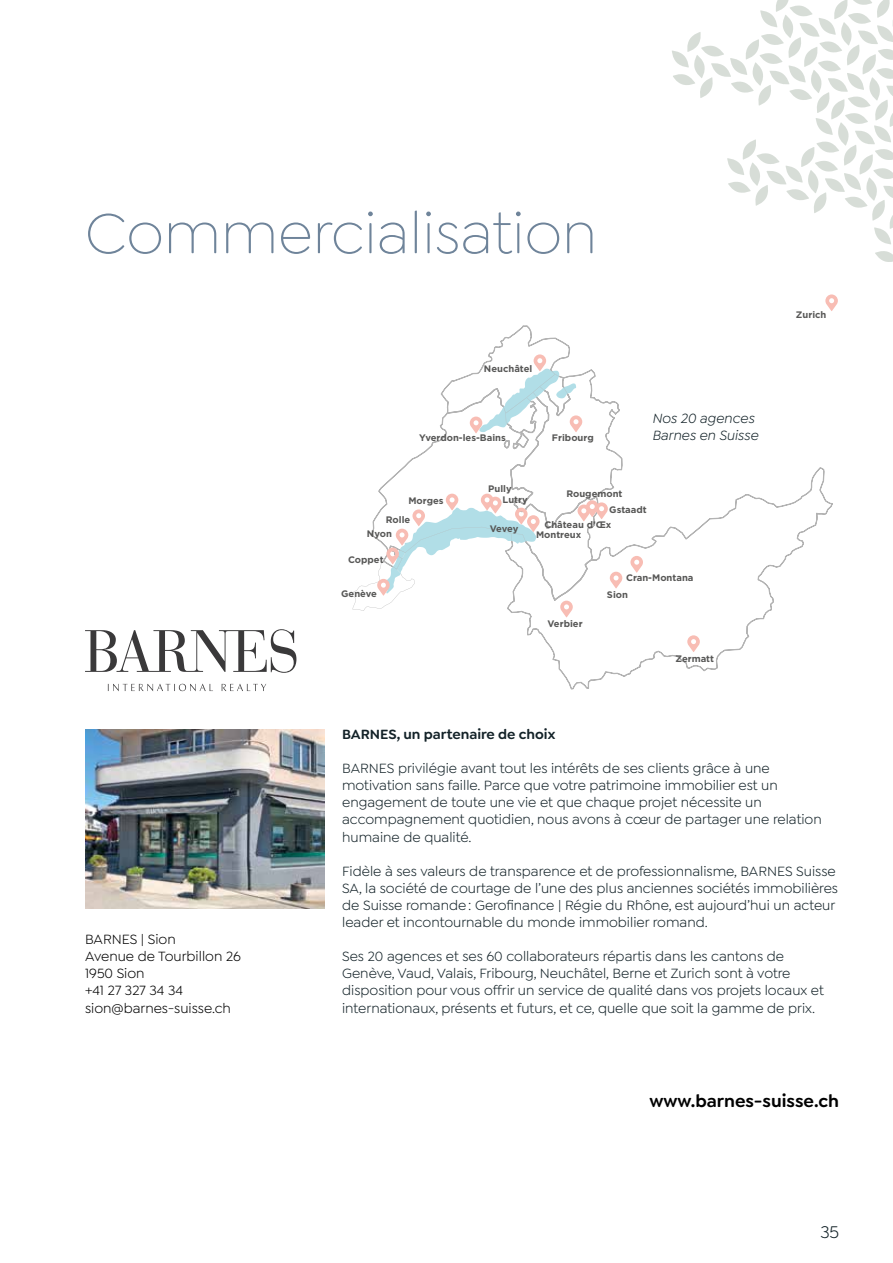
<style>
.page{position:relative;width:893px;height:1263px;background:#fff}
.page>*{position:absolute;margin:0;border:0;box-sizing:border-box;transform-origin:0 0}
.t1{font:300 60px "Goldplay";color:#6f849a}
.t2{font:600 18px "Goldplay";color:#000}
.t3{font:18px "Goldplay";color:#132228}
.t4{font:14.25px/17.1px "Goldplay";color:#132228}
.t5{font:14.25px/17.1px "Goldplay";color:#000}
.t6{font:600 14.25px "Goldplay";color:#132228}
.t7{font:italic 14.25px/17.1px "Goldplay";color:#132228}
.t8{font:700 9.45px/16.5px "Gotham";color:#575756}
</style>
<div class="page">
<svg style="left:85px;top:629px;width:211px;height:44px"></svg>
<svg style="left:108px;top:683px;width:105px;height:8px"></svg>
<svg style="left:222px;top:683px;width:44px;height:8px"></svg>
<svg style="left:875px;top:251px;width:18px;height:11px"></svg>
<svg style="left:672px;top:0;width:221px;height:244px"></svg>
<img style="left:85px;top:730px;width:239px;height:178px">
<svg style="left:527px;top:467px;width:306px;height:222px"></svg>
<svg style="left:630px;top:556px;width:13px;height:17px"></svg>
<svg style="left:687px;top:635px;width:13px;height:17px"></svg>
<svg style="left:352px;top:325px;width:270px;height:292px"></svg>
<svg style="left:825px;top:294px;width:13px;height:17px"></svg>
<h1 class="t1" style="left:85px;top:201px;width:514px">Commercialisation</h1>
<p class="t8" style="left:484px;top:360px;width:50px">Neuchâtel</p>
<p class="t8" style="left:419px;top:430px;width:88px">Yverdon-les-Bains</p>
<p class="t8" style="left:552px;top:430px;width:43px">Fribourg</p>
<p class="t7" style="left:652px;top:409px;width:108px">Nos 20 agences<br>Barnes en Suisse</p>
<p class="t8" style="left:408px;top:492px;width:37px">Morges</p>
<p class="t8" style="left:386px;top:511px;width:26px">Rolle</p>
<p class="t8" style="left:367px;top:526px;width:27px">Nyon</p>
<p class="t8" style="left:488px;top:480px;width:25px">Pully</p>
<p class="t8" style="left:502px;top:492px;width:27px">Lutry</p>
<p class="t8" style="left:490px;top:520px;width:30px">Vevey</p>
<p class="t8" style="left:609px;top:485px;width:39px;text-indent:-43px">Rougemont<br>Gstaadt</p>
<p class="t8" style="left:544px;top:516px;width:69px">Château d’Œx</p>
<p class="t8" style="left:536px;top:526px;width:47px">Montreux</p>
<p class="t8" style="left:348px;top:551px;width:37px">Coppet</p>
<p class="t8" style="left:626px;top:569px;width:69px">Cran-Montana</p>
<p class="t8" style="left:341px;top:586px;width:37px">Genève</p>
<p class="t8" style="left:607px;top:586px;width:23px">Sion</p>
<p class="t8" style="left:547px;top:615px;width:37px">Verbier</p>
<p class="t8" style="left:676px;top:651px;width:40px">Zermatt</p>
<p class="t8" style="left:796px;top:306px;width:32px">Zurich</p>
<p class="t5" style="left:85px;top:931px;width:157px">BARNES | Sion<br>Avenue de Tourbillon 26<br>1950 Sion<br>+41 27 327 34 34 sion@barnes-suisse.ch</p>
<p class="t6" style="left:342px;top:725px;width:215px">BARNES, un partenaire de choix</p>
<p class="t4" style="left:342px;top:760px;width:481px">BARNES privilégie avant tout les intérêts de ses clients grâce à une motivation sans faille. Parce que votre patrimoine immobilier est un engagement de toute une vie et que chaque projet nécessite un accompagnement quotidien, nous avons à cœur de partager une relation humaine de qualité.</p>
<p class="t4" style="left:342px;top:862px;width:497px">Fidèle à ses valeurs de transparence et de professionnalisme, BARNES Suisse SA, la société de courtage de l’une des plus anciennes sociétés immobilières de Suisse romande: Gerofinance | Régie du Rhône, est aujourd’hui un acteur leader et incontournable du monde immobilier romand.</p>
<p class="t4" style="left:342px;top:948px;width:483px">Ses 20 agences et ses 60 collaborateurs répartis dans les cantons de Genève, Vaud, Valais, Fribourg, Neuchâtel, Berne et Zurich sont à votre disposition pour vous offrir un service de qualité dans vos projets locaux et internationaux, présents et futurs, et ce, quelle que soit la gamme de prix.</p>
<p class="t2" style="left:649px;top:1090px;width:191px">www.barnes-suisse.ch</p>
<p class="t3" style="left:820px;top:1222px;width:20px">35</p>
</div>
